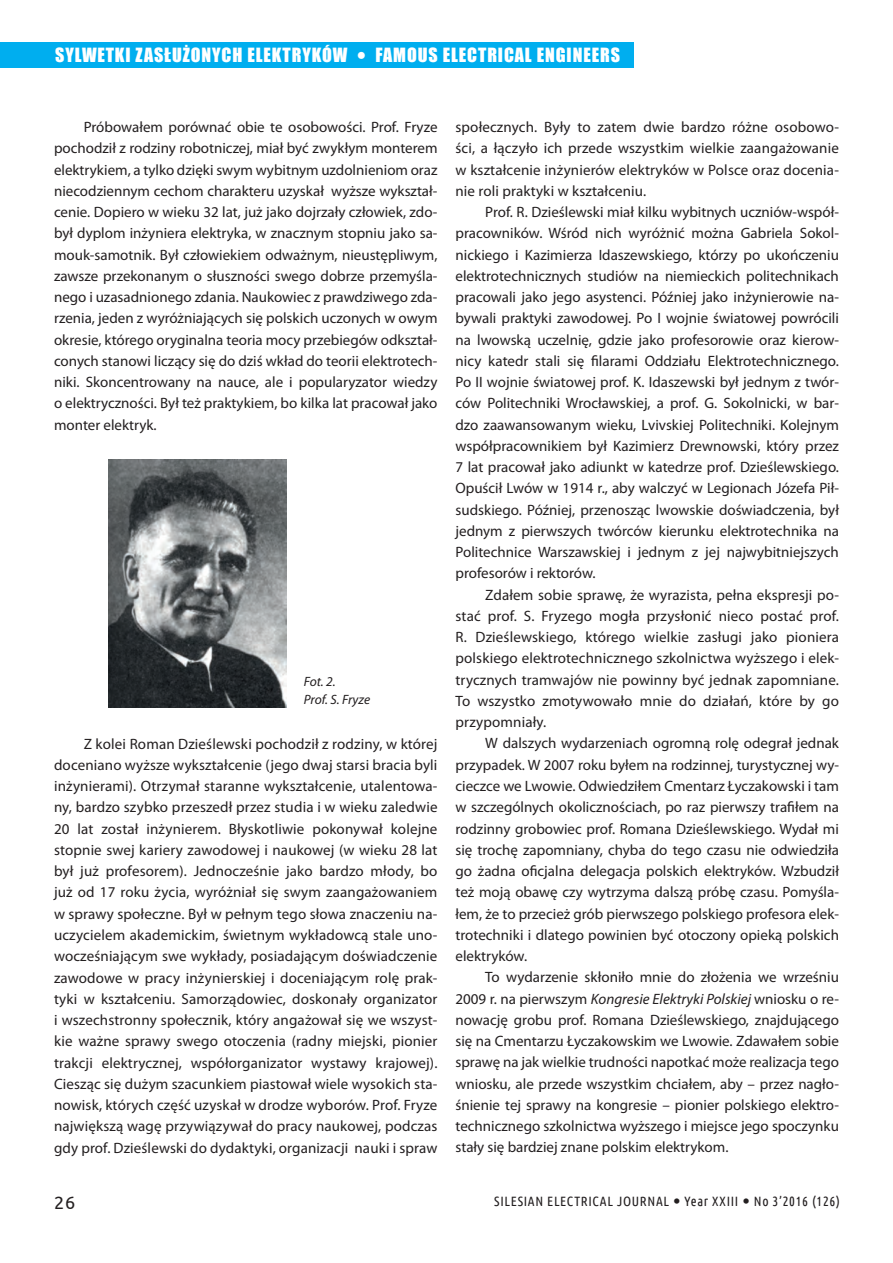
<style>
.page{position:relative;width:893px;height:1263px;background:#fff}
.page>*{position:absolute;margin:0;border:0;box-sizing:border-box;transform-origin:0 0}
.t1{font:18px "Impact";letter-spacing:.05em;color:#fff}
.t2{font:18px "Ubuntu";color:#231f20}
.t3{font:15px/21.3px "Myriad Pro";color:#231f20;text-align:justify}
.t4{font:13.5px "Ubuntu Condensed";letter-spacing:.05em;color:#231f20}
.t5{font:italic 13.5px/18px "Myriad Pro";letter-spacing:-.005em;color:#231f20}
.s1{font-style:italic}
</style>
<div class="page">
<div style="left:0;top:42px;width:634px;height:26px;background:#00aeef"></div>
<img style="left:108px;top:460px;width:179px;height:247px">
<p class="t1" style="left:55px;top:41px;width:294px">SYLWETKI ZASŁUŻONYCH ELEKTRYKÓW</p>
<p class="t1" style="left:54px;top:41px;width:163px">ELEKTROENERGETYKA</p>
<p class="t1" style="left:244px;top:41px;width:161px">POWER ENGINEERING</p>
<p class="t1" style="left:375px;top:41px;width:246px">FAMOUS ELECTRICAL ENGINEERS</p>
<p class="t3" style="left:54px;top:116px;width:385px;text-indent:30px">Próbowałem porównać obie te osobowości. Prof. Fryze pochodził z rodziny robotniczej, miał być zwykłym monterem elektrykiem, a tylko dzięki swym wybitnym uzdolnieniom oraz niecodziennym cechom charakteru uzyskał wyższe wykształ&shy;cenie. Dopiero w wieku 32 lat, już jako dojrzały człowiek, zdo&shy;był dyplom inżyniera elektryka, w znacznym stopniu jako sa&shy;mouk-samotnik. Był człowiekiem odważnym, nieustępliwym, zawsze przekonanym o słuszności swego dobrze przemyśla&shy;nego i uzasadnionego zdania. Naukowiec z prawdziwego zda&shy;rzenia, jeden z wyróżniających się polskich uczonych w owym okresie, którego oryginalna teoria mocy przebiegów odkształ&shy;conych stanowi liczący się do dziś wkład do teorii elektrotech&shy;niki. Skoncentrowany na nauce, ale i popularyzator wiedzy o elektryczności. Był też praktykiem, bo kilka lat pracował jako monter elektryk.</p>
<p class="t3" style="left:455px;top:116px;width:385px">społecznych. Były to zatem dwie bardzo różne osobowo&shy;ści, a łączyło ich przede wszystkim wielkie zaangażowanie w kształcenie inżynierów elektryków w Polsce oraz docenia&shy;nie roli praktyki w kształceniu.</p>
<p class="t3" style="left:455px;top:201px;width:385px;text-indent:30px">Prof. R. Dzieślewski miał kilku wybitnych uczniów-współ&shy;pracowników. Wśród nich wyróżnić można Gabriela Sokol&shy;nickiego i Kazimierza Idaszewskiego, którzy po ukończeniu elektrotechnicznych studiów na niemieckich politechnikach pracowali jako jego asystenci. Później jako inżynierowie na&shy;bywali praktyki zawodowej. Po I wojnie światowej powrócili na lwowską uczelnię, gdzie jako profesorowie oraz kierow&shy;nicy katedr stali się filarami Oddziału Elektrotechnicznego.<br>Po II wojnie światowej prof. K. Idaszewski był jednym z twór&shy;ców Politechniki Wrocławskiej, a prof. G. Sokolnicki, w bar&shy;dzo zaawansowanym wieku, Lvivskiej Politechniki. Kolejnym współpracownikiem był Kazimierz Drewnowski, który przez 7 lat pracował jako adiunkt w katedrze prof. Dzieślewskiego.<br>Opuścił Lwów w 1914 r., aby walczyć w Legionach Józefa Pił&shy;sudskiego. Później, przenosząc lwowskie doświadczenia, był jednym z pierwszych twórców kierunku elektrotechnika na Politechnice Warszawskiej i jednym z jej najwybitniejszych profesorów i rektorów.</p>
<p class="t3" style="left:455px;top:584px;width:385px;text-indent:30px">Zdałem sobie sprawę, że wyrazista, pełna ekspresji po&shy;stać prof. S. Fryzego mogła przysłonić nieco postać prof.<br>R. Dzieślewskiego, którego wielkie zasługi jako pioniera polskiego elektrotechnicznego szkolnictwa wyższego i elek&shy;trycznych tramwajów nie powinny być jednak zapomniane.<br>To wszystko zmotywowało mnie do działań, które by go przypomniały.</p>
<p class="t3" style="left:455px;top:732px;width:385px;text-indent:30px">W dalszych wydarzeniach ogromną rolę odegrał jednak przypadek. W 2007 roku byłem na rodzinnej, turystycznej wy&shy;cieczce we Lwowie. Odwiedziłem Cmentarz Łyczakowski i tam w szczególnych okolicznościach, po raz pierwszy trafiłem na rodzinny grobowiec prof. Romana Dzieślewskiego. Wydał mi się trochę zapomniany, chyba do tego czasu nie odwiedziła go żadna oficjalna delegacja polskich elektryków. Wzbudził też moją obawę czy wytrzyma dalszą próbę czasu. Pomyśla&shy;łem, że to przecież grób pierwszego polskiego profesora elek&shy;trotechniki i dlatego powinien być otoczony opieką polskich elektryków.</p>
<p class="t3" style="left:455px;top:966px;width:385px;text-indent:30px">To wydarzenie skłoniło mnie do złożenia we wrześniu 2009 r. na pierwszym <span class="s1">Kongresie Elektryki Polskiej</span> wniosku o re&shy;nowację grobu prof. Romana Dzieślewskiego, znajdującego się na Cmentarzu Łyczakowskim we Lwowie. Zdawałem sobie sprawę na jak wielkie trudności napotkać może realizacja tego wniosku, ale przede wszystkim chciałem, aby – przez nagło&shy;śnienie tej sprawy na kongresie – pionier polskiego elektro&shy;technicznego szkolnictwa wyższego i miejsce jego spoczynku stały się bardziej znane polskim elektrykom.</p>
<p class="t5" style="left:304px;top:672px;width:68px">Fot. 2.<br>Prof. S. Fryze</p>
<p class="t3" style="left:54px;top:733px;width:385px;text-indent:30px">Z kolei Roman Dzieślewski pochodził z rodziny, w której doceniano wyższe wykształcenie (jego dwaj starsi bracia byli inżynierami). Otrzymał staranne wykształcenie, utalentowa&shy;ny, bardzo szybko przeszedł przez studia i w wieku zaledwie 20 lat został inżynierem. Błyskotliwie pokonywał kolejne stopnie swej kariery zawodowej i naukowej (w wieku 28 lat był już profesorem). Jednocześnie jako bardzo młody, bo już od 17 roku życia, wyróżniał się swym zaangażowaniem w sprawy społeczne. Był w pełnym tego słowa znaczeniu na&shy;uczycielem akademickim, świetnym wykładowcą stale uno&shy;wocześniającym swe wykłady, posiadającym doświadczenie zawodowe w pracy inżynierskiej i doceniającym rolę prak&shy;tyki w kształceniu. Samorządowiec, doskonały organizator i wszechstronny społecznik, który angażował się we wszyst&shy;kie ważne sprawy swego otoczenia (radny miejski, pionier trakcji elektrycznej, współorganizator wystawy krajowej).<br>Ciesząc się dużym szacunkiem piastował wiele wysokich sta&shy;nowisk, których część uzyskał w drodze wyborów. Prof. Fryze największą wagę przywiązywał do pracy naukowej, podczas gdy prof. Dzieślewski do dydaktyki, organizacji nauki i spraw</p>
<p class="t2" style="left:54px;top:1192px;width:23px">26</p>
<p class="t4" style="left:494px;top:1192px;width:347px">SILESIAN ELECTRICAL JOURNAL Year XXIII No 3’2016 (126)</p>
</div>
